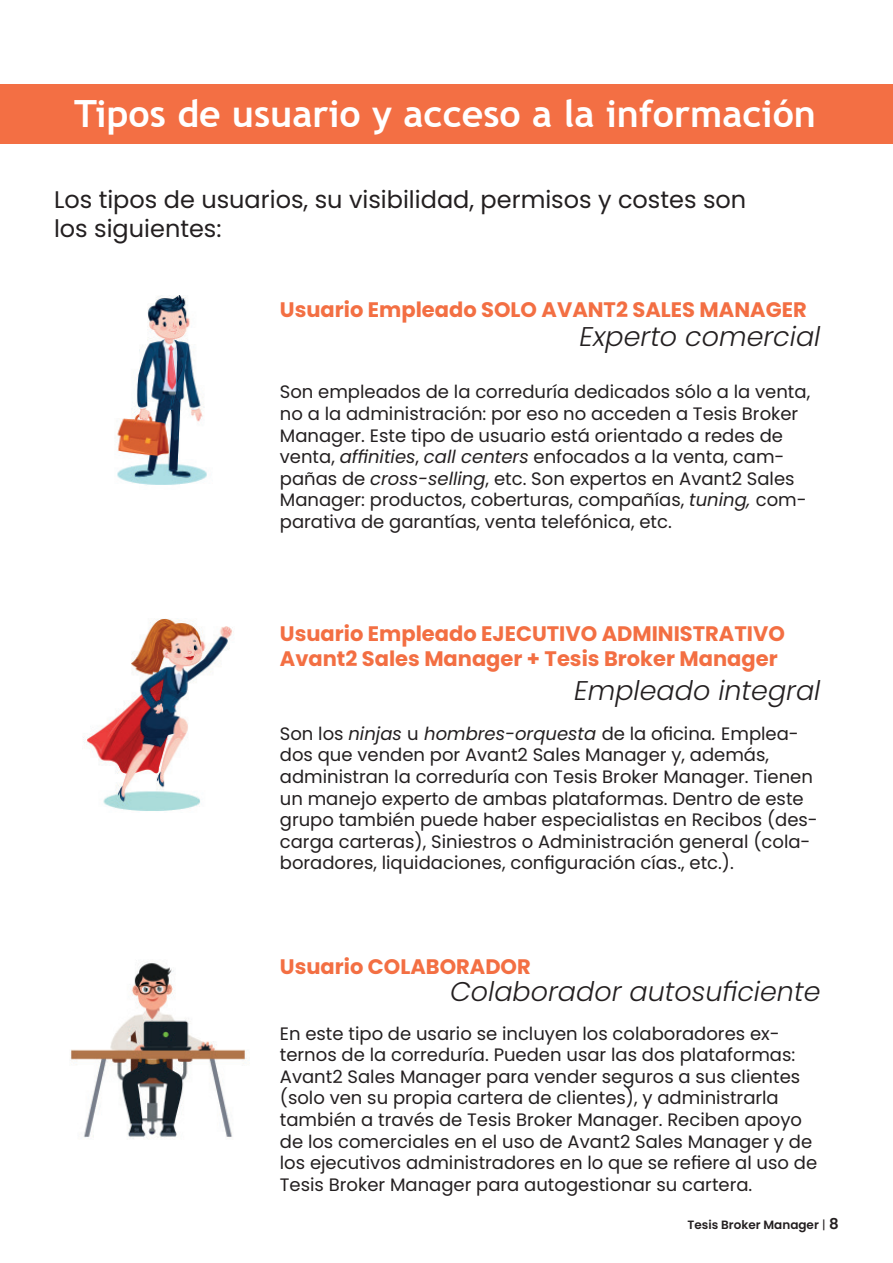
<style>
.page{position:relative;width:893px;height:1263px;background:#fff}
.page>*{position:absolute;margin:0;border:0;box-sizing:border-box;transform-origin:0 0}
.t1{font:700 37.5px "Trebuchet MS";color:#fff}
.t2{font:italic 300 27px "Poppins";color:#231f20}
.t3{font:24px/28.8px "Poppins";color:#231f20}
.t4{font:700 21px/25.2px "Poppins";color:#f36f43}
.t5{font:18px/21.6px "Poppins";color:#231f20}
.t6{font:600 12px "Poppins";color:#231f20}
.s1{font-style:italic}
.s2{font-weight:400}
.s3{font-size:15px}
</style>
<div class="page">
<div style="left:0;top:84px;width:893px;height:60px;background:#f36f44"></div>
<img style="left:117px;top:295px;width:90px;height:191px">
<img style="left:70px;top:961px;width:180px;height:178px">
<img style="left:83px;top:619px;width:149px;height:192px">
<h1 class="t1" style="left:74px;top:90px;width:743px">Tipos de usuario y acceso a la información</h1>
<h3 class="t3" style="left:54px;top:185px;width:694px">Los tipos de usuarios, su visibilidad, permisos y costes son los siguientes:</h3>
<p class="t4" style="left:280px;top:297px;width:528px">Usuario Empleado SOLO AVANT2 SALES MANAGER</p>
<h2 class="t2" style="left:580px;top:320px;width:242px">Experto comercial</h2>
<p class="t5" style="left:280px;top:381px;width:532px">Son empleados de la correduría dedicados sólo a la venta, no a la administración: por eso no acceden a Tesis Broker Manager. Este tipo de usuario está orientado a redes de venta, <span class="s1">affinities</span>, <span class="s1">call centers</span> enfocados a la venta, cam&shy;pañas de <span class="s1">cross-selling</span>, etc. Son expertos en Avant2 Sales Manager: productos, coberturas, compañías, <span class="s1">tuning,</span> com&shy;parativa de garantías, venta telefónica, etc.</p>
<p class="t4" style="left:280px;top:621px;width:506px">Usuario Empleado EJECUTIVO ADMINISTRATIVO<br>Avant2 Sales Manager + Tesis Broker Manager</p>
<h2 class="t2" style="left:574px;top:674px;width:248px">Empleado integral</h2>
<p class="t5" style="left:280px;top:723px;width:539px">Son los <span class="s1">ninjas</span> u <span class="s1">hombres-orquesta</span> de la oficina<span class="s1">.</span> Emplea&shy;dos que venden por Avant2 Sales Manager y, además, administran la correduría con Tesis Broker Manager. Tienen un manejo experto de ambas plataformas. Dentro de este grupo también puede haber especialistas en Recibos (des&shy;carga carteras), Siniestros o Administración general (cola&shy;boradores, liquidaciones, configuración cías., etc.).</p>
<p class="t4" style="left:280px;top:954px;width:252px">Usuario COLABORADOR</p>
<h2 class="t2" style="left:450px;top:976px;width:372px">Colaborador autosuficiente</h2>
<p class="t5" style="left:280px;top:1022px;width:539px">En este tipo de usario se incluyen los colaboradores ex&shy;ternos de la correduría. Pueden usar las dos plataformas:<br>Avant2 Sales Manager para vender seguros a sus clientes (solo ven su propia cartera de clientes), y administrarla también a través de Tesis Broker Manager. Reciben apoyo de los comerciales en el uso de Avant2 Sales Manager y de los ejecutivos administradores en lo que se refiere al uso de Tesis Broker Manager para autogestionar su cartera.</p>
<p class="t6" style="left:687px;top:1218px;width:153px">Tesis Broker Manager <span class="s2">|</span> <span class="s3">8</span></p>
</div>
